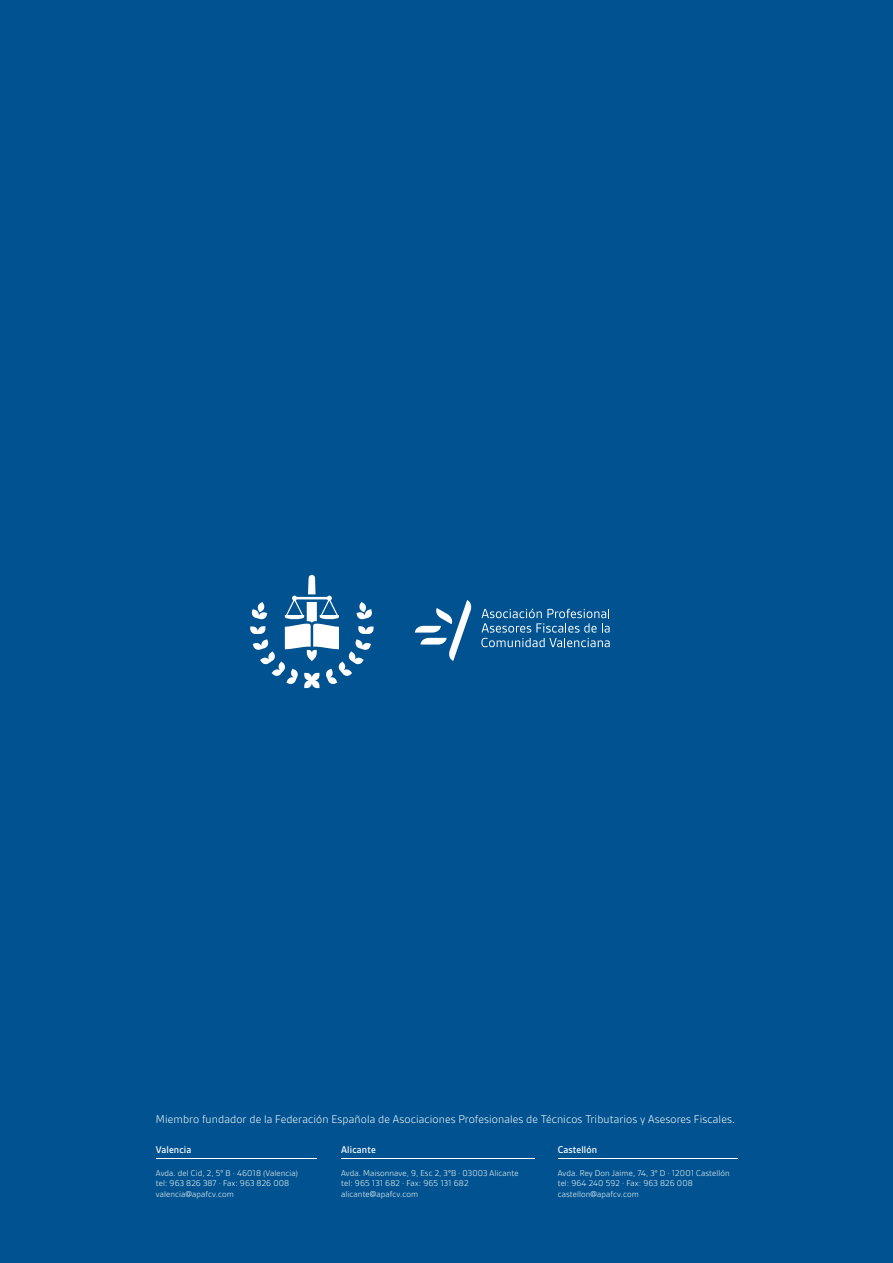
<style>
.page{position:relative;width:893px;height:1263px;background:#005390}
.page>*{position:absolute;margin:0;border:0;box-sizing:border-box;transform-origin:0 0}
.t1{font:300 12px "Gesta";letter-spacing:.01em;color:#fff}
.t2{font:500 10.5px "Gesta";letter-spacing:.01em;color:#fff}
.t3{font:300 9px/10.8px "Gesta";letter-spacing:.01em;color:#fff}
</style>
<div class="page">
<hr style="left:156px;top:1158px;width:160px;height:1px;background:#fff">
<hr style="left:341px;top:1158px;width:194px;height:1px;background:#fff">
<hr style="left:558px;top:1158px;width:179px;height:1px;background:#fff">
<svg style="left:250px;top:575px;width:124px;height:113px"></svg>
<svg style="left:481px;top:608px;width:129px;height:39px"></svg>
<svg style="left:415px;top:600px;width:57px;height:61px"></svg>
<h1 class="t1" style="left:156px;top:1113px;width:581px">Miembro fundador de la Federación Española de Asociaciones Profesionales de Técnicos Tributarios y Asesores Fiscales.</h1>
<p class="t2" style="left:156px;top:1144px;width:37px">Valencia</p>
<p class="t3" style="left:156px;top:1167px;width:144px">Avda. del Cid, 2, 5º B · 46018 (Valencia) tel: 963 826 387 · Fax: 963 826 008 valencia@apafcv.com</p>
<p class="t2" style="left:341px;top:1144px;width:36px">Alicante</p>
<p class="t3" style="left:341px;top:1167px;width:179px">Avda. Maisonnave, 9, Esc 2, 3ºB · 03003 Alicante tel: 965 131 682 · Fax: 965 131 682 alicante@apafcv.com</p>
<p class="t2" style="left:558px;top:1144px;width:41px">Castellón</p>
<p class="t3" style="left:558px;top:1167px;width:174px">Avda. Rey Don Jaime, 74, 3º D · 12001 Castellón tel: 964 240 592 · Fax: 963 826 008 castellon@apafcv.com</p>
</div>
